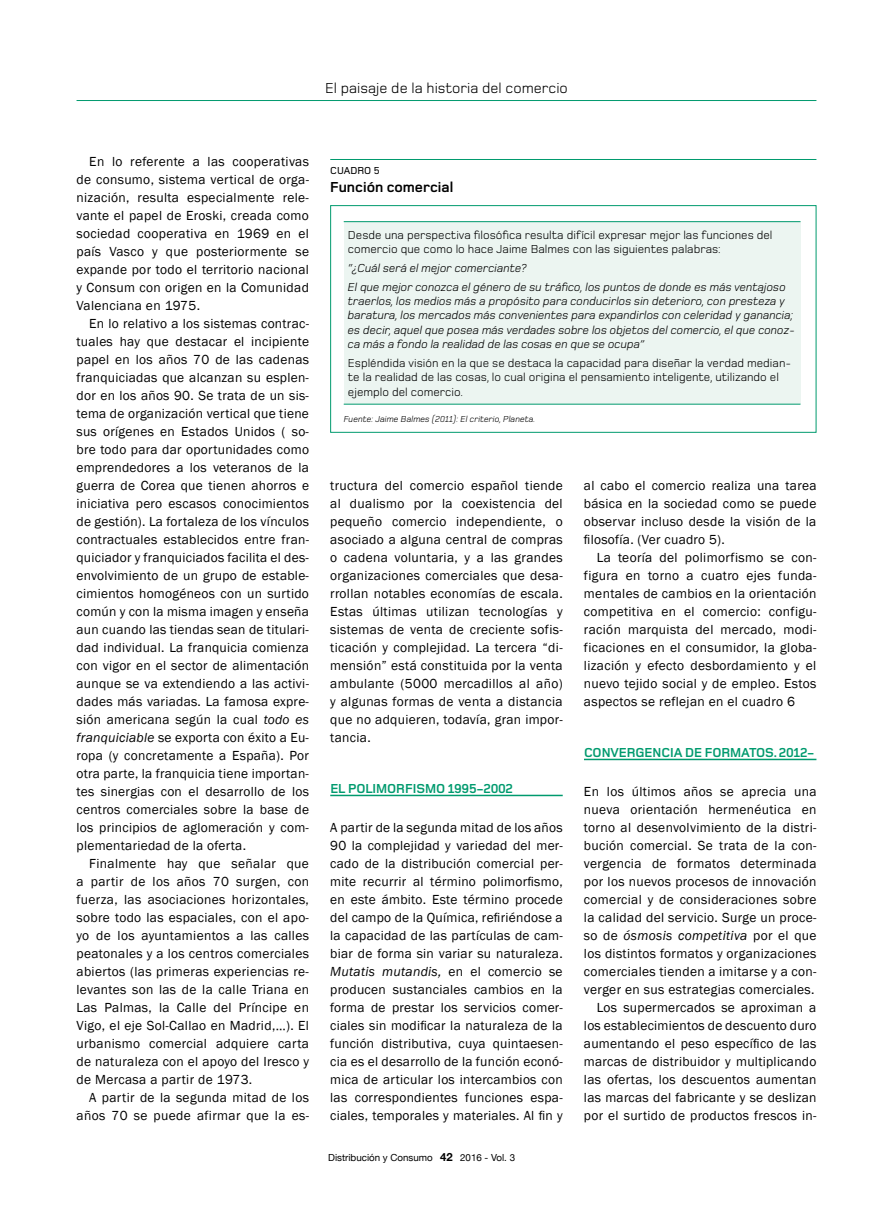
<style>
.page{position:relative;width:893px;height:1212px;background:#fff}
.page>*{position:absolute;margin:0;border:0;box-sizing:border-box;transform-origin:0 0}
.t1{font:15px "Foundry Monoline";color:#000}
.t2{font:700 15px "Foundry Monoline";color:#000}
.t3{font:13.5px/18px "Franklin Gothic";letter-spacing:.025em;color:#000;text-align:justify}
.t4{font:700 13.5px "Foundry Monoline";letter-spacing:-.005em;color:#009a6e}
.t5{font:italic 12px/14.4px "Foundry Monoline";color:#000}
.t6{font:12px/14.4px "Foundry Monoline";color:#000}
.t7{font:500 10.5px "Foundry Monoline";color:#000}
.t8{font:9.75px "Helvetica Neue";color:#000}
.t9{font:italic 9px "Foundry Monoline";color:#000}
.s1{font-style:italic}
.s2{font-weight:700;font-size:11.25px}
</style>
<div class="page">
<hr style="left:330px;top:159px;width:486px;height:1px;background:#009a6e">
<div style="left:330px;top:205px;width:486px;height:228px;border:1px solid #009a6e"></div>
<div style="left:344px;top:222px;width:456px;height:182px;background:#ecf5f1"></div>
<hr style="left:344px;top:221px;width:456px;height:1px;background:#009a6e">
<hr style="left:344px;top:404px;width:456px;height:1px;background:#009a6e">
<hr style="left:330px;top:795px;width:233px;height:1px;background:#009a6e">
<hr style="left:584px;top:759px;width:232px;height:1px;background:#009a6e">
<hr style="left:77px;top:100px;width:739px;height:1px;background:#009a6e">
<p class="t1" style="left:325px;top:79px;width:244px">El paisaje de la historia del comercio</p>
<p class="t3" style="left:77px;top:153px;width:234px;text-indent:13px">En lo referente a las cooperativas de consumo, sistema vertical de orga&shy;nización, resulta especialmente rele&shy;vante el papel de Eroski, creada como sociedad cooperativa en 1969 en el país Vasco y que posteriormente se expande por todo el territorio nacional y Consum con origen en la Comunidad Valenciana en 1975.</p>
<p class="t3" style="left:77px;top:315px;width:234px;text-indent:13px">En lo relativo a los sistemas contrac&shy;tuales hay que destacar el incipiente papel en los años 70 de las cadenas franquiciadas que alcanzan su esplen&shy;dor en los años 90. Se trata de un sis&shy;tema de organización vertical que tiene sus orígenes en Estados Unidos ( so&shy;bre todo para dar oportunidades como emprendedores a los veteranos de la guerra de Corea que tienen ahorros e iniciativa pero escasos conocimientos de gestión). La fortaleza de los vínculos contractuales establecidos entre fran&shy;quiciador y franquiciados facilita el des&shy;envolvimiento de un grupo de estable&shy;cimientos homogéneos con un surtido común y con la misma imagen y enseña aun cuando las tiendas sean de titulari&shy;dad individual. La franquicia comienza con vigor en el sector de alimentación aunque se va extendiendo a las activi&shy;dades más variadas. La famosa expre&shy;sión americana según la cual <span class="s1">todo es franquiciable</span> se exporta con éxito a Eu&shy;ropa (y concretamente a España). Por otra parte, la franquicia tiene importan&shy;tes sinergias con el desarrollo de los centros comerciales sobre la base de los principios de aglomeración y com&shy;plementariedad de la oferta.</p>
<p class="t3" style="left:77px;top:855px;width:234px;text-indent:13px">Finalmente hay que señalar que a partir de los años 70 surgen, con fuerza, las asociaciones horizontales, sobre todo las espaciales, con el apo&shy;yo de los ayuntamientos a las calles peatonales y a los centros comerciales abiertos (las primeras experiencias re&shy;levantes son las de la calle Triana en Las Palmas, la Calle del Príncipe en Vigo, el eje Sol-Callao en Madrid,…). El urbanismo comercial adquiere carta de naturaleza con el apoyo del Iresco y de Mercasa a partir de 1973.</p>
<p class="t3" style="left:77px;top:1089px;width:234px;text-align:right">A partir de la segunda mitad de los años 70 se puede afirmar que la es-</p>
<p class="t7" style="left:330px;top:165px;width:51px">CUADRO 5</p>
<p class="t2" style="left:330px;top:179px;width:124px">Función comercial</p>
<p class="t6" style="left:348px;top:228px;width:426px">Desde una perspectiva filosófica resulta difícil expresar mejor las funciones del comercio que como lo hace Jaime Balmes con las siguientes palabras:</p>
<p class="t5" style="left:348px;top:259px;width:439px;line-height:18.6px">“¿Cuál será el mejor comerciante?<br>El que mejor conozca el género de su tráfico, los puntos de donde es más ventajoso</p>
<p class="t5" style="left:348px;top:294px;width:449px">traerlos, los medios más a propósito para conducirlos sin deterioro, con presteza y baratura, los mercados más convenientes para expandirlos con celeridad y ganancia; es decir, aquel que posea más verdades sobre los objetos del comercio, el que conoz&shy;ca más a fondo la realidad de las cosas en que se ocupa”</p>
<p class="t6" style="left:348px;top:356px;width:445px">Espléndida visión en la que se destaca la capacidad para diseñar la verdad median&shy;te la realidad de las cosas, lo cual origina el pensamiento inteligente, utilizando el ejemplo del comercio.</p>
<p class="t9" style="left:344px;top:414px;width:193px">Fuente: Jaime Balmes (2011): El criterio, Planeta.</p>
<p class="t3" style="left:330px;top:477px;width:234px">tructura del comercio español tiende al dualismo por la coexistencia del pequeño comercio independiente, o asociado a alguna central de compras o cadena voluntaria, y a las grandes organizaciones comerciales que desa&shy;rrollan notables economías de escala.<br>Estas últimas utilizan tecnologías y sistemas de venta de creciente sofis&shy;ticación y complejidad. La tercera “di&shy;mensión” está constituida por la venta ambulante (5000 mercadillos al año) y algunas formas de venta a distancia que no adquieren, todavía, gran impor&shy;tancia.</p>
<p class="t4" style="left:330px;top:780px;width:184px">EL POLIMORFISMO 1995-2002</p>
<p class="t3" style="left:330px;top:819px;width:234px">A partir de la segunda mitad de los años 90 la complejidad y variedad del mer&shy;cado de la distribución comercial per&shy;mite recurrir al término polimorfismo, en este ámbito. Este término procede del campo de la Química, refiriéndose a la capacidad de las partículas de cam&shy;biar de forma sin variar su naturaleza.<br><span class="s1">Mutatis mutandis,</span> en el comercio se producen sustanciales cambios en la forma de prestar los servicios comer&shy;ciales sin modificar la naturaleza de la función distributiva, cuya quintaesen&shy;cia es el desarrollo de la función econó&shy;mica de articular los intercambios con las correspondientes funciones espa&shy;ciales, temporales y materiales. Al fin y</p>
<p class="t8" style="left:328px;top:1152px;width:188px">Distribución y Consumo <span class="s2">42</span> 2016 - Vol. 3</p>
<p class="t3" style="left:584px;top:477px;width:234px">al cabo el comercio realiza una tarea básica en la sociedad como se puede observar incluso desde la visión de la filosofía. (Ver cuadro 5).</p>
<p class="t3" style="left:584px;top:549px;width:234px;text-indent:13px">La teoría del polimorfismo se con&shy;figura en torno a cuatro ejes funda&shy;mentales de cambios en la orientación competitiva en el comercio: configu&shy;ración marquista del mercado, modi&shy;ficaciones en el consumidor, la globa&shy;lización y efecto desbordamiento y el nuevo tejido social y de empleo. Estos aspectos se reflejan en el cuadro 6</p>
<p class="t4" style="left:584px;top:744px;width:232px">CONVERGENCIA DE FORMATOS. 2012-</p>
<p class="t3" style="left:584px;top:783px;width:234px;text-align:right">En los últimos años se aprecia una nueva orientación hermenéutica en torno al desenvolvimiento de la distri&shy;bución comercial. Se trata de la con&shy;vergencia de formatos determinada por los nuevos procesos de innovación comercial y de consideraciones sobre la calidad del servicio. Surge un proce&shy;so de <span class="s1">ósmosis competitiva</span> por el que los distintos formatos y organizaciones comerciales tienden a imitarse y a con&shy;verger en sus estrategias comerciales.<br>Los supermercados se aproximan a los establecimientos de descuento duro aumentando el peso específico de las marcas de distribuidor y multiplicando las ofertas, los descuentos aumentan las marcas del fabricante y se deslizan por el surtido de productos frescos in-</p>
</div>
